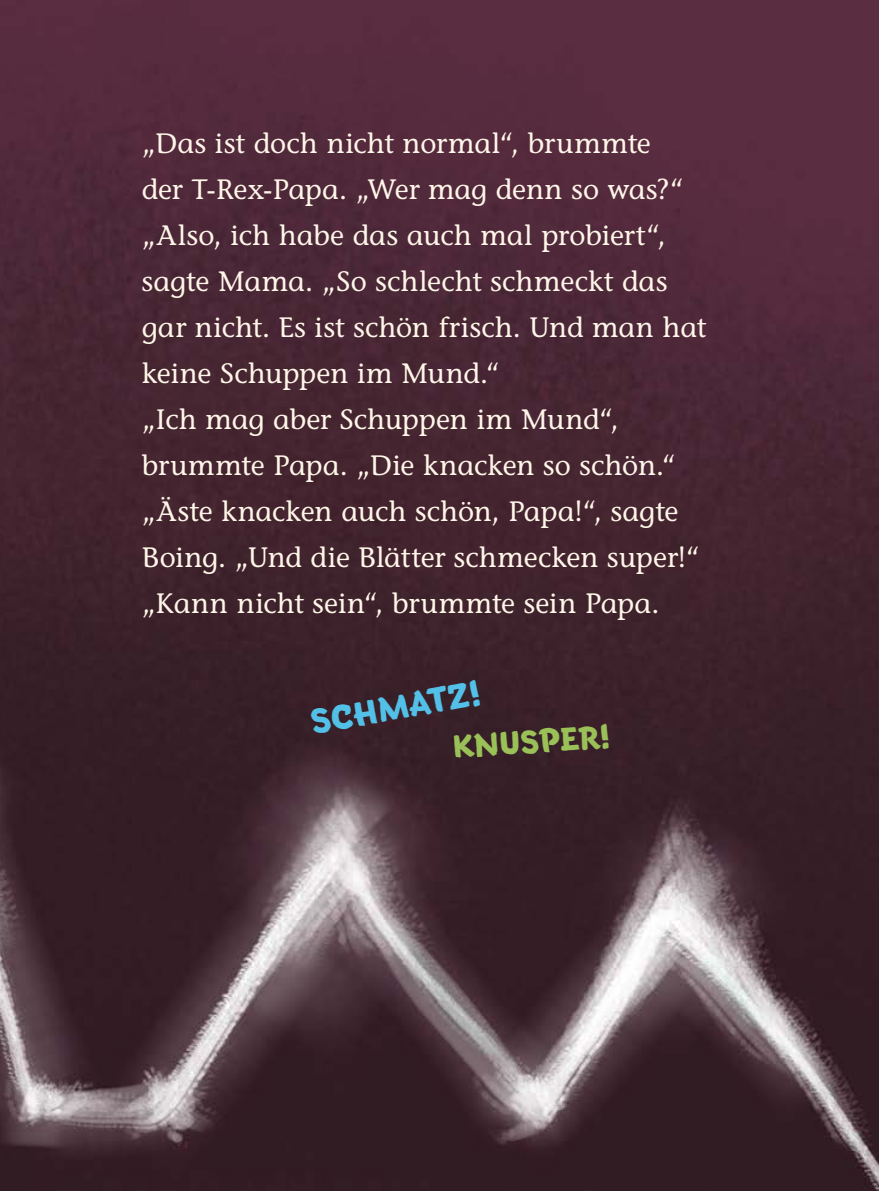
<style>
.page{position:relative;width:879px;height:1191px;background:#fff}
.page>*{position:absolute;margin:0;border:0;box-sizing:border-box;transform-origin:0 0}
.t1{font:36.2px "Terry Junior Basic";color:#52c0e7}
.t2{font:34px "Terry Junior Basic";color:#9ac058}
.t3{font:500 28px/46px "Stone Informal Std";color:#fff5e8}
</style>
<div class="page">
<img style="left:0;top:0;width:879px;height:1191px">
<p class="t3" style="left:142px;top:120px;width:566px">„Das ist doch nicht normal“, brummte<br>der T-Rex-Papa. „Wer mag denn so was?“ „Also, ich habe das auch mal probiert“, sagte Mama. „So schlecht schmeckt das gar nicht. Es ist schön frisch. Und man hat keine Schuppen im Mund.“<br>„Ich mag aber Schuppen im Mund“, brummte Papa. „Die knacken so schön.“ „Äste knacken auch schön, Papa!“, sagte Boing. „Und die Blätter schmecken super!“ „Kann nicht sein“, brummte sein Papa.</p>
<p class="t1" style="left:308px;top:700px;width:173px;rotate:-10deg">SCHMATZ!</p>
<p class="t2" style="left:452px;top:726px;width:158px;rotate:-4deg">KNUSPER!</p>
</div>
